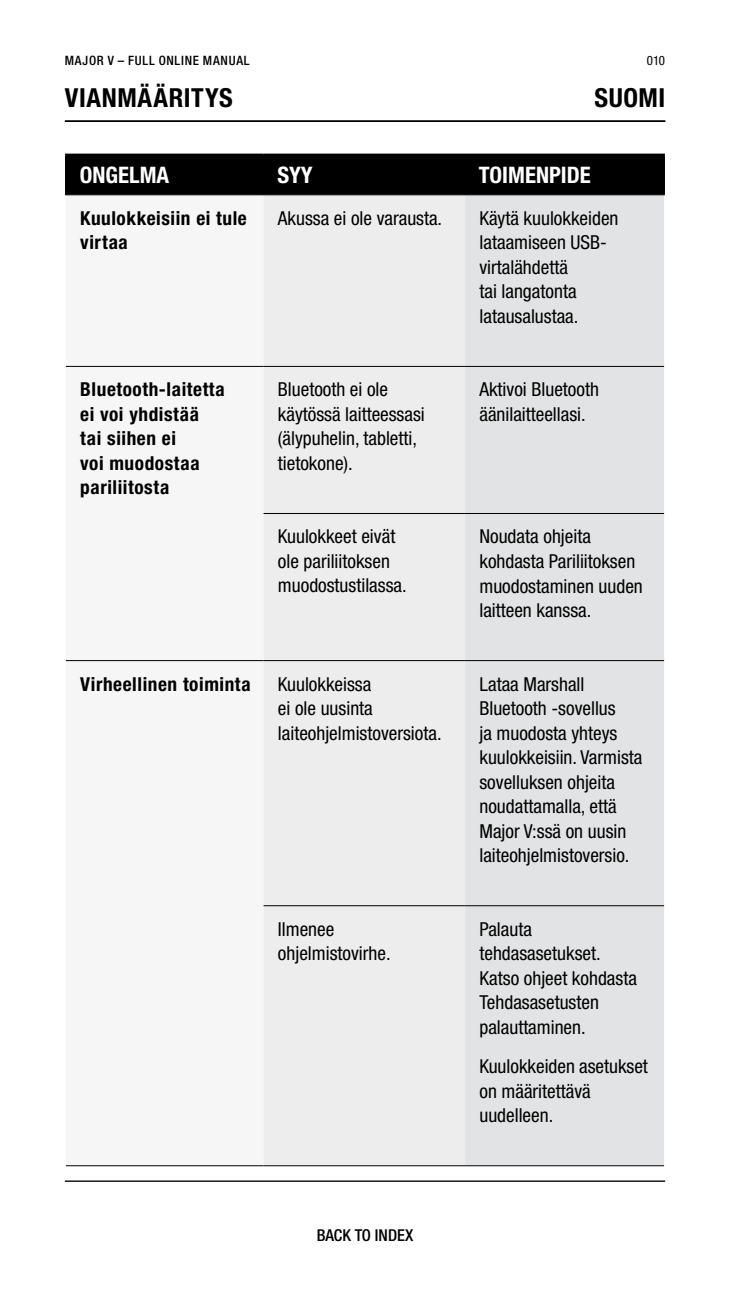
<style>
.page{position:relative;width:730px;height:1297px;background:#fff}
.page>*{position:absolute;margin:0;border:0;box-sizing:border-box;transform-origin:0 0}
.t1{font:700 condensed 26.25px "Helvetica Neue LTW1 G";letter-spacing:.02em;color:#000}
.t2{font:700 condensed 22.75px "Helvetica Neue LTW1 G";color:#fff}
.t3{font:condensed 19.25px/24.5px "Helvetica Neue LTW1 G";color:#000}
.t4{font:700 condensed 19.25px/24.5px "Helvetica Neue LTW1 G";letter-spacing:.03em;color:#000}
.t5{font:500 condensed 16.45px "Helvetica Neue LTW1 G";color:#000}
.t6{font:500 condensed 12.95px "Helvetica Neue LTW1 G";letter-spacing:.055em;color:#000}
.t7{font:condensed 12.95px "Helvetica Neue LTW1 G";color:#000}
</style>
<div class="page">
<hr style="left:65px;top:1180px;width:599px;height:1px;background:#000">
<div style="left:67px;top:155px;width:596px;height:39px;background:#000"></div>
<div style="left:263px;top:195px;width:202px;height:970px;background:#ededee"></div>
<div style="left:465px;top:195px;width:198px;height:970px;background:#e2e3e4"></div>
<hr style="left:65px;top:155px;width:2px;height:39px;background:#000">
<hr style="left:262px;top:155px;width:2px;height:39px;background:#000">
<hr style="left:65px;top:154px;width:198px;height:1px;background:#000">
<hr style="left:464px;top:155px;width:1px;height:39px;background:#000">
<hr style="left:263px;top:154px;width:202px;height:1px;background:#000">
<hr style="left:663px;top:155px;width:1px;height:39px;background:#000">
<hr style="left:465px;top:154px;width:199px;height:1px;background:#000">
<hr style="left:66px;top:366px;width:197px;height:1px;background:#000">
<hr style="left:263px;top:366px;width:202px;height:1px;background:#000">
<hr style="left:465px;top:366px;width:198px;height:1px;background:#000">
<hr style="left:65px;top:194px;width:198px;height:1px;background:#000">
<hr style="left:263px;top:194px;width:202px;height:1px;background:#000">
<hr style="left:465px;top:194px;width:199px;height:1px;background:#000">
<hr style="left:263px;top:513px;width:202px;height:1px;background:#000">
<hr style="left:465px;top:513px;width:198px;height:1px;background:#000">
<hr style="left:66px;top:660px;width:197px;height:1px;background:#000">
<hr style="left:263px;top:660px;width:202px;height:1px;background:#000">
<hr style="left:465px;top:660px;width:198px;height:1px;background:#000">
<hr style="left:263px;top:905px;width:202px;height:1px;background:#000">
<hr style="left:465px;top:905px;width:198px;height:1px;background:#000">
<hr style="left:66px;top:1165px;width:197px;height:1px;background:#000">
<hr style="left:263px;top:1165px;width:202px;height:1px;background:#000">
<hr style="left:465px;top:1165px;width:198px;height:1px;background:#000">
<hr style="left:65px;top:120px;width:600px;height:2px;background:#000">
<p class="t6" style="left:65px;top:52px;width:186px">MAJOR V – FULL ONLINE MANUAL</p>
<p class="t7" style="left:646px;top:53px;width:20px">010</p>
<h1 class="t1" style="left:65px;top:82px;width:169px">VIANMÄÄRITYS</h1>
<h1 class="t1" style="left:594px;top:82px;width:72px">SUOMI</h1>
<p class="t2" style="left:80px;top:162px;width:91px">ONGELMA</p>
<p class="t2" style="left:277px;top:162px;width:37px">SYY</p>
<p class="t2" style="left:478px;top:162px;width:113px">TOIMENPIDE</p>
<p class="t4" style="left:80px;top:206px;width:168px">Kuulokkeisiin ei tule virtaa</p>
<p class="t3" style="left:278px;top:206px;width:166px">Akussa ei ole varausta.</p>
<p class="t3" style="left:479px;top:206px;width:140px">Käytä kuulokkeiden lataamiseen USB&shy;virtalähdettä<br>tai langatonta latausalustaa.</p>
<p class="t4" style="left:80px;top:377px;width:146px">Bluetooth-laitetta ei voi yhdistää tai siihen ei<br>voi muodostaa pariliitosta</p>
<p class="t3" style="left:278px;top:377px;width:148px">Bluetooth ei ole käytössä laitteessasi (älypuhelin, tabletti, tietokone).</p>
<p class="t3" style="left:479px;top:377px;width:121px">Aktivoi Bluetooth äänilaitteellasi.</p>
<p class="t3" style="left:278px;top:524px;width:130px">Kuulokkeet eivät ole pariliitoksen muodostustilassa.</p>
<p class="t3" style="left:479px;top:524px;width:165px">Noudata ohjeita kohdasta Pariliitoksen muodostaminen uuden laitteen kanssa.</p>
<p class="t4" style="left:80px;top:671px;width:172px">Virheellinen toiminta</p>
<p class="t3" style="left:278px;top:671px;width:165px">Kuulokkeissa<br>ei ole uusinta laiteohjelmistoversiota.</p>
<p class="t3" style="left:479px;top:671px;width:164px">Lataa Marshall<br>Bluetooth -sovellus<br>ja muodosta yhteys kuulokkeisiin. Varmista sovelluksen ohjeita noudattamalla, että<br>Major V:ssä on uusin laiteohjelmistoversio.</p>
<p class="t3" style="left:278px;top:916px;width:114px">Ilmenee ohjelmistovirhe.</p>
<p class="t3" style="left:479px;top:916px;width:159px">Palauta tehdasasetukset.<br>Katso ohjeet kohdasta<br>Tehdasasetusten palauttaminen.</p>
<p class="t3" style="left:479px;top:1054px;width:170px">Kuulokkeiden asetukset on määritettävä uudelleen.</p>
<p class="t5" style="left:316px;top:1225px;width:98px">BACK TO INDEX</p>
</div>
